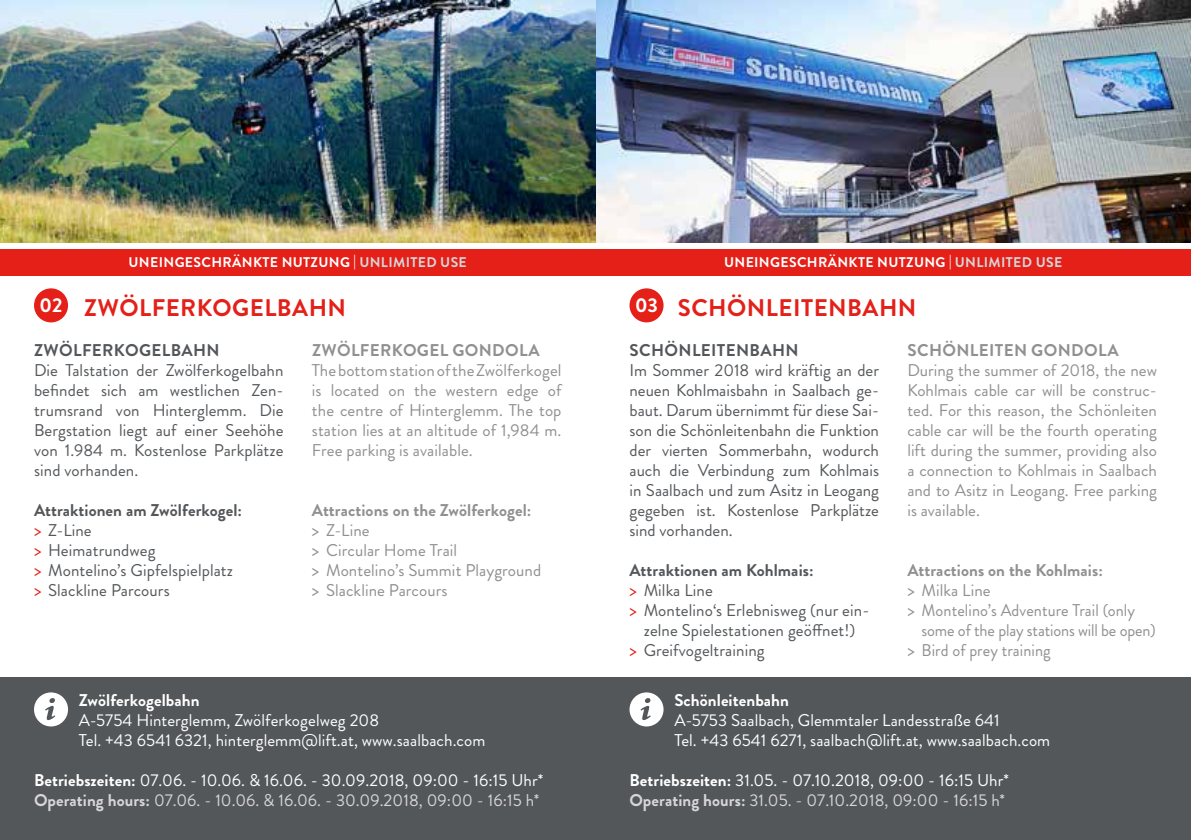
<style>
.page{position:relative;width:1191px;height:840px;background:#fff}
.page>*{position:absolute;margin:0;border:0;box-sizing:border-box;transform-origin:0 0}
.t1{font:700 24px "Brandon Grotesque";letter-spacing:.02em;color:#e42018}
.t2{font:700 20px "Brandon Grotesque";color:#fff}
.t3{font:17px/20px "Brandon Grotesque";letter-spacing:.005em;color:#54575a;text-align:justify}
.t4{font:17px/20px "Brandon Grotesque";letter-spacing:.005em;color:#908f91;text-align:justify}
.t5{font:17px/20px "Brandon Grotesque";letter-spacing:.005em;color:#fff}
.t6{font:700 17px "Brandon Grotesque";letter-spacing:.005em;color:#908f91}
.t7{font:700 17px "Brandon Grotesque";letter-spacing:.02em;color:#54575a}
.t8{font:17px "Brandon Grotesque";letter-spacing:.005em;color:#908f91;scale:.96 1}
.t9{font:700 17px "Brandon Grotesque";letter-spacing:.005em;color:#fff}
.t10{font:700 14px "Brandon Grotesque";letter-spacing:.025em;color:#fff}
.s1{color:#d7d5d7}
.s2{font-weight:700}
.s3{color:#e42018}
.s4{font-weight:700;color:#d7d5d7}
</style>
<div class="page">
<img style="left:595px;top:0;width:596px;height:242px">
<div style="left:595px;top:676px;width:596px;height:163px;background:#54575a"></div>
<svg style="left:629px;top:692px;width:34px;height:34px"></svg>
<div style="left:595px;top:249px;width:596px;height:27px;background:#e42018"></div>
<div style="left:629px;top:288px;width:34px;height:34px;background:#e42018;border-radius:50%"></div>
<img style="left:0;top:0;width:595px;height:242px">
<div style="left:0;top:676px;width:595px;height:163px;background:#54575a"></div>
<svg style="left:34px;top:692px;width:34px;height:34px"></svg>
<div style="left:0;top:249px;width:595px;height:27px;background:#e42018"></div>
<div style="left:34px;top:288px;width:34px;height:34px;background:#e42018;border-radius:50%"></div>
<p class="t2" style="left:40px;top:291px;width:24px">02</p>
<p class="t10" style="left:129px;top:252px;width:340px">UNEINGESCHRÄNKTE NUTZUNG | <span class="s1">UNLIMITED USE</span></p>
<h1 class="t1" style="left:84px;top:290px;width:264px">ZWÖLFERKOGELBAHN</h1>
<p class="t7" style="left:34px;top:338px;width:187px">ZWÖLFERKOGELBAHN</p>
<p class="t3" style="left:34px;top:360px;width:251px">Die Talstation der Zwölferkogelbahn befindet sich am westlichen Zen&shy;trumsrand von Hinterglemm. Die Bergstation liegt auf einer Seehöhe von 1.984 m. Kostenlose Parkplätze sind vorhanden.</p>
<p class="t3" style="left:34px;top:500px;width:210px;text-align:left"><span class="s2">Attraktionen am Zwölferkogel: </span><span class="s3">&gt;</span> Z-Line<br><span class="s3">&gt;</span> Heimatrundweg<br><span class="s3">&gt;</span> Montelino’s Gipfelspielplatz <span class="s3">&gt;</span> Slackline Parcours</p>
<p class="t6" style="left:312px;top:337px;width:229px">ZWÖLFERKOGEL GONDOLA</p>
<p class="t4" style="left:312px;top:360px;width:251px">The bottom station of the Zwölferkogel is located on the western edge of the centre of Hinterglemm. The top station lies at an altitude of 1,984 m.<br>Free parking is available.</p>
<p class="t6" style="left:312px;top:497px;width:221px">Attractions on the Zwölferkogel:</p>
<p class="t4" style="left:312px;top:520px;width:231px;text-align:left">&gt; Z-Line<br>&gt; Circular Home Trail<br>&gt; Montelino’s Summit Playground &gt; Slackline Parcours</p>
<p class="t9" style="left:79px;top:688px;width:122px">Zwölferkogelbahn</p>
<p class="t5" style="left:79px;top:710px;width:408px">A-5754 Hinterglemm, Zwölferkogelweg 208<br>Tel. +43 6541 6321, hinterglemm@lift.at, www.saalbach.com</p>
<p class="t5" style="left:34px;top:770px;width:511px"><span class="s2">Betriebszeiten:</span> 07.06. - 10.06. &amp; 16.06. - 30.09.2018, 09:00 - 16:15 Uhr*<br><span class="s4">Operating hours:</span> <span class="s1">07.06. - 10.06. &amp; 16.06. - 30.09.2018, 09:00 - 16:15 h*</span></p>
<p class="t2" style="left:635px;top:291px;width:24px">03</p>
<p class="t10" style="left:724px;top:252px;width:340px">UNEINGESCHRÄNKTE NUTZUNG | <span class="s1">UNLIMITED USE</span></p>
<h1 class="t1" style="left:678px;top:290px;width:240px">SCHÖNLEITENBAHN</h1>
<p class="t7" style="left:629px;top:338px;width:170px">SCHÖNLEITENBAHN</p>
<p class="t3" style="left:629px;top:360px;width:251px">Im Sommer 2018 wird kräftig an der neuen Kohlmaisbahn in Saalbach ge&shy;baut. Darum übernimmt für diese Sai&shy;son die Schönleitenbahn die Funktion der vierten Sommerbahn, wodurch auch die Verbindung zum Kohlmais in Saalbach und zum Asitz in Leogang gegeben ist. Kostenlose Parkplätze sind vorhanden.</p>
<p class="t7" style="left:629px;top:558px;width:186px">Attraktionen am Kohlmais:</p>
<p class="t3" style="left:629px;top:580px;width:85px"><span class="s3">&gt;</span> Milka Line</p>
<p class="t3" style="left:629px;top:600px;width:241px"><span class="s3">&gt;</span> Montelino‘s Erlebnisweg (nur ein-</p>
<p class="t3" style="left:643px;top:620px;width:213px">zelne Spielestationen geöffnet!)</p>
<p class="t3" style="left:629px;top:640px;width:137px"><span class="s3">&gt;</span> Greifvogeltraining</p>
<p class="t6" style="left:907px;top:337px;width:213px">SCHÖNLEITEN GONDOLA</p>
<p class="t4" style="left:907px;top:360px;width:251px">During the summer of 2018, the new Kohlmais cable car will be construc&shy;ted. For this reason, the Schönleiten cable car will be the fourth operating lift during the summer, providing also a connection to Kohlmais in Saalbach and to Asitz in Leogang. Free parking is available.</p>
<p class="t6" style="left:907px;top:557px;width:197px">Attractions on the Kohlmais:</p>
<p class="t4" style="left:907px;top:580px;width:85px">&gt; Milka Line</p>
<p class="t4" style="left:907px;top:600px;width:229px">&gt; Montelino’s Adventure Trail (only</p>
<p class="t8" style="left:921px;top:618px;width:245px">some of the play stations will be open)</p>
<p class="t4" style="left:907px;top:640px;width:145px">&gt; Bird of prey training</p>
<p class="t9" style="left:674px;top:688px;width:116px">Schönleitenbahn</p>
<p class="t5" style="left:674px;top:710px;width:377px">A-5753 Saalbach, Glemmtaler Landesstraße 641<br>Tel. +43 6541 6271, saalbach@lift.at, www.saalbach.com</p>
<p class="t5" style="left:629px;top:770px;width:381px"><span class="s2">Betriebszeiten:</span> 31.05. - 07.10.2018, 09:00 - 16:15 Uhr*<br><span class="s4">Operating hours:</span> <span class="s1">31.05. - 07.10.2018, 09:00 - 16:15 h*</span></p>
</div>
